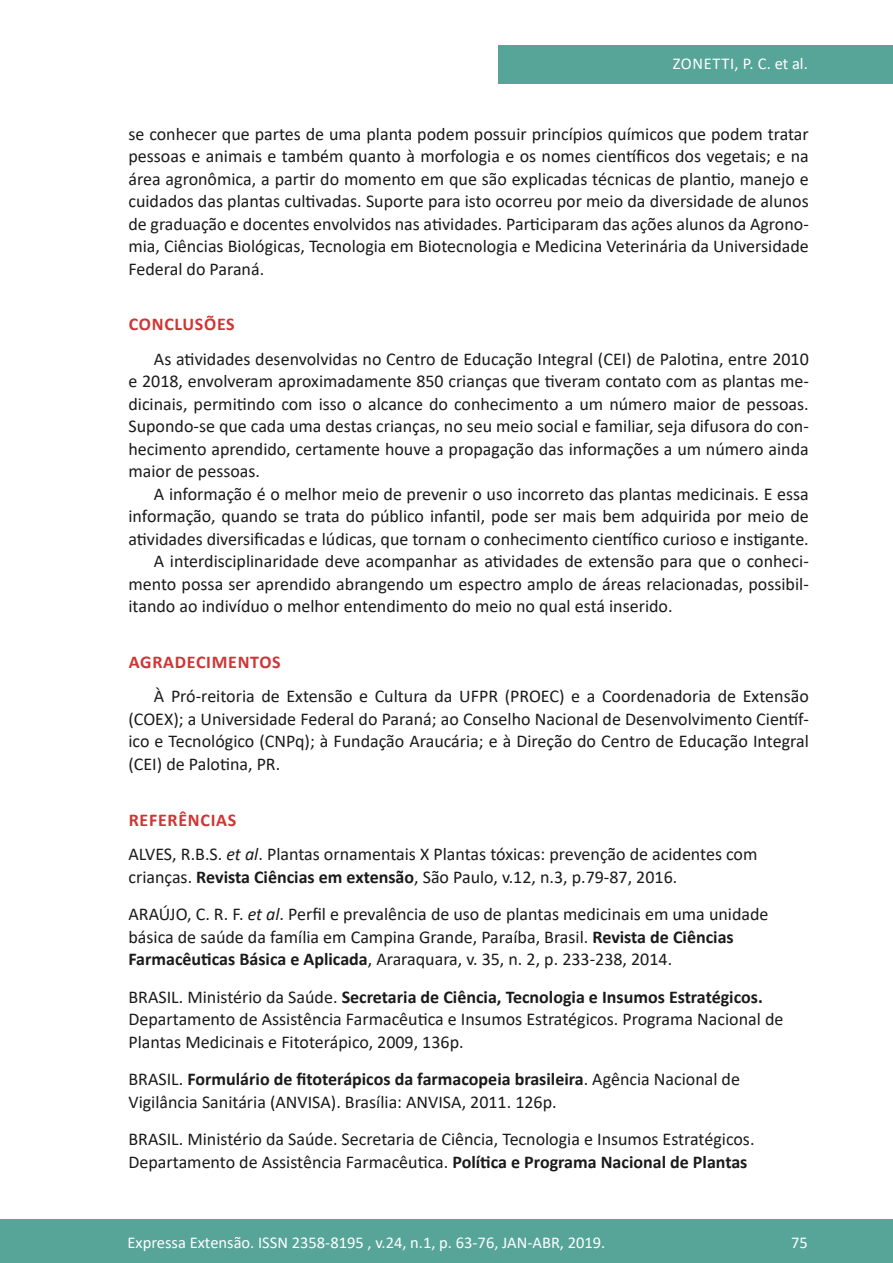
<style>
.page{position:relative;width:893px;height:1263px;background:#fff}
.page>*{position:absolute;margin:0;border:0;box-sizing:border-box;transform-origin:0 0}
.texto{font:18px/22.5px "Calibri";color:#1a1a1a;text-align:justify}
.referencia{font:18px/22.5px "Calibri";color:#1a1a1a}
.subtitulo{font:700 18px "Calibri";letter-spacing:.04em;color:#cf3535}
.t1{font:16.5px "Calibri";color:#fff}
.t2{font:16.5px "Calibri";letter-spacing:.04em;color:#fff}
.s1{font-style:italic}
.s2{font-weight:700}
</style>
<div class="page">
<div style="left:0;top:1219px;width:893px;height:44px;background:#57a498"></div>
<div style="left:498px;top:45px;width:395px;height:39px;background:#57a498"></div>
<p class="t2" style="left:673px;top:52px;width:137px">ZONETTI, P. C. et al.</p>
<p class="texto" style="left:128px;top:122px;width:682px">se conhecer que partes de uma planta podem possuir princípios químicos que podem tratar pessoas e animais e também quanto à morfologia e os nomes científicos dos vegetais; e na área agronômica, a partir do momento em que são explicadas técnicas de plantio, manejo e cuidados das plantas cultivadas. Suporte para isto ocorreu por meio da diversidade de alunos de graduação e docentes envolvidos nas atividades. Participaram das ações alunos da Agrono&shy;mia, Ciências Biológicas, Tecnologia em Biotecnologia e Medicina Veterinária da Universidade Federal do Paraná.</p>
<p class="subtitulo" style="left:129px;top:312px;width:107px">CONCLUSÕES</p>
<p class="texto" style="left:128px;top:347px;width:682px;text-indent:26px">As atividades desenvolvidas no Centro de Educação Integral (CEI) de Palotina, entre 2010 e 2018, envolveram aproximadamente 850 crianças que tiveram contato com as plantas me&shy;dicinais, permitindo com isso o alcance do conhecimento a um número maior de pessoas.<br>Supondo-se que cada uma destas crianças, no seu meio social e familiar, seja difusora do con&shy;hecimento aprendido, certamente houve a propagação das informações a um número ainda maior de pessoas.</p>
<p class="texto" style="left:128px;top:482px;width:682px;text-indent:26px">A informação é o melhor meio de prevenir o uso incorreto das plantas medicinais. E essa informação, quando se trata do público infantil, pode ser mais bem adquirida por meio de atividades diversificadas e lúdicas, que tornam o conhecimento científico curioso e instigante.</p>
<p class="texto" style="left:128px;top:550px;width:682px;text-indent:26px">A interdisciplinaridade deve acompanhar as atividades de extensão para que o conheci&shy;mento possa ser aprendido abrangendo um espectro amplo de áreas relacionadas, possibil&shy;itando ao indivíduo o melhor entendimento do meio no qual está inserido.</p>
<p class="subtitulo" style="left:129px;top:649px;width:153px">AGRADECIMENTOS</p>
<p class="texto" style="left:128px;top:685px;width:682px;text-indent:26px">À Pró-reitoria de Extensão e Cultura da UFPR (PROEC) e a Coordenadoria de Extensão (COEX); a Universidade Federal do Paraná; ao Conselho Nacional de Desenvolvimento Científ&shy;ico e Tecnológico (CNPq); à Fundação Araucária; e à Direção do Centro de Educação Integral (CEI) de Palotina, PR.</p>
<p class="subtitulo" style="left:129px;top:807px;width:109px">REFERÊNCIAS</p>
<p class="referencia" style="left:128px;top:842px;width:630px">ALVES, R.B.S. <span class="s1">et al</span>. Plantas ornamentais X Plantas tóxicas: prevenção de acidentes com crianças. <span class="s2">Revista Ciências em extensão</span>, São Paulo, v.12, n.3, p.79-87, 2016.</p>
<p class="referencia" style="left:128px;top:902px;width:641px">ARAÚJO, C. R. F. <span class="s1">et al</span>. Perfil e prevalência de uso de plantas medicinais em uma unidade básica de saúde da família em Campina Grande, Paraíba, Brasil. <span class="s2">Revista de Ciências<br>Farmacêuticas Básica e Aplicada</span>, Araraquara, v. 35, n. 2, p. 233-238, 2014.</p>
<p class="referencia" style="left:128px;top:985px;width:656px">BRASIL. Ministério da Saúde. <span class="s2">Secretaria de Ciência, Tecnologia e Insumos Estratégicos.<br></span>Departamento de Assistência Farmacêutica e Insumos Estratégicos. Programa Nacional de<br>Plantas Medicinais e Fitoterápico, 2009, 136p.</p>
<p class="referencia" style="left:128px;top:1067px;width:613px">BRASIL. <span class="s2">Formulário de fitoterápicos da farmacopeia brasileira</span>. Agência Nacional de<br>Vigilância Sanitária (ANVISA). Brasília: ANVISA, 2011. 126p.</p>
<p class="referencia" style="left:128px;top:1127px;width:628px">BRASIL. Ministério da Saúde. Secretaria de Ciência, Tecnologia e Insumos Estratégicos.<br>Departamento de Assistência Farmacêutica. <span class="s2">Política e Programa Nacional de Plantas</span></p>
<p class="t1" style="left:128px;top:1230px;width:479px">Expressa Extensão. ISSN 2358-8195 , v.24, n.1, p. 63-76, JAN-ABR, 2019.</p>
<p class="t1" style="left:791px;top:1230px;width:18px">75</p>
</div>
